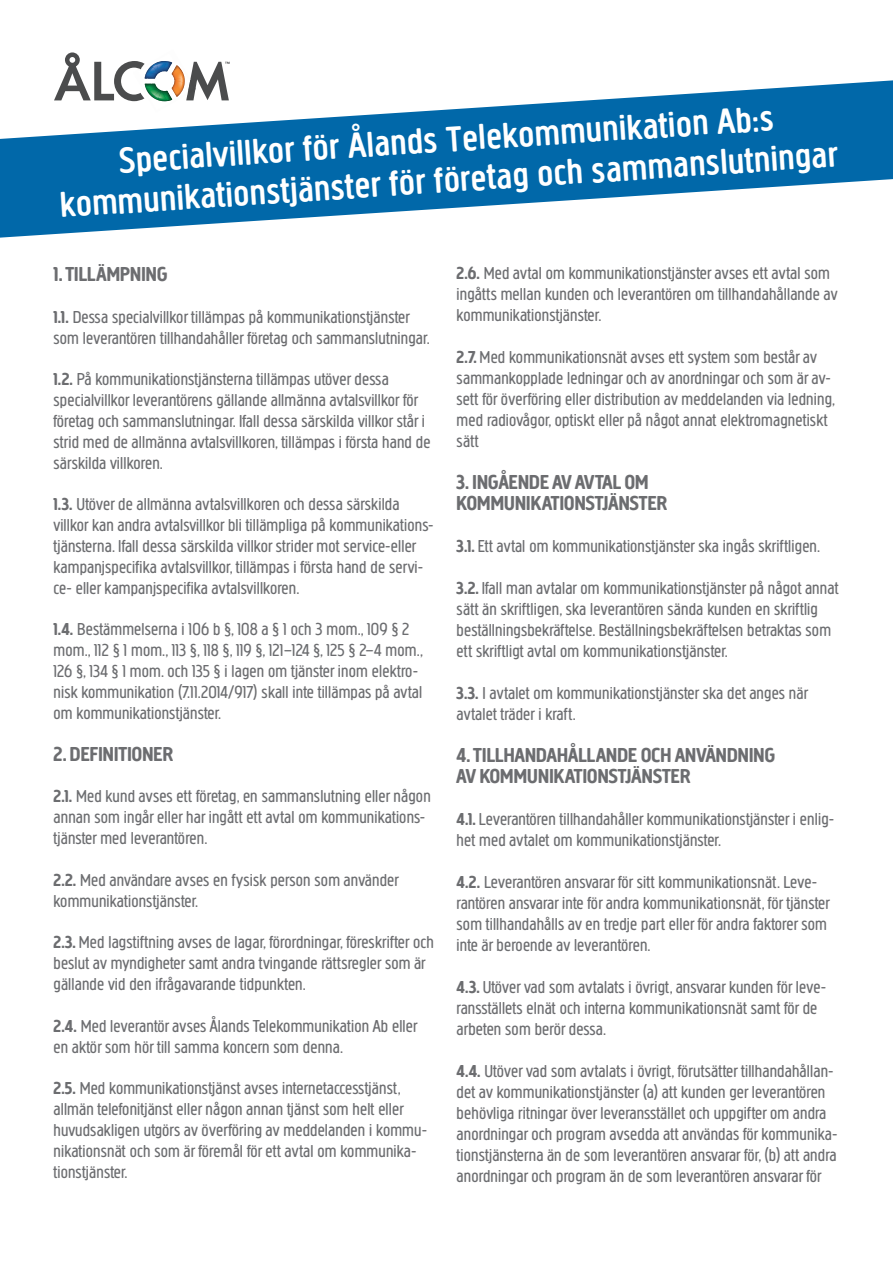
<style>
.page{position:relative;width:893px;height:1263px;background:#fff}
.page>*{position:absolute;margin:0;border:0;box-sizing:border-box;transform-origin:0 0}
.t1{font:500 37.5px/40.5px "Creighton Pro";color:#fff;text-align:center}
.t2{font:700 21px/21px "Creighton Pro";letter-spacing:.01em;color:#6c6d70}
.t3{font:18px/20.9px "Creighton Pro";letter-spacing:.01em;color:#6c6d70}
.s1{font-weight:700}
</style>
<div class="page">
<svg style="left:0;top:80px;width:893px;height:158px;fill:#0168a9"></svg>
<img style="left:142px;top:110px;width:19px;height:2px">
<svg style="left:54px;top:52px;width:176px;height:58px"></svg>
<p class="t1" style="left:56px;top:146px;width:780px;rotate:-4deg">Specialvillkor för Ålands Telekommunikation Ab:s kommunikationstjänster för företag och sammanslutningar</p>
<p class="t2" style="left:54px;top:264px;width:115px">1. TILLÄMPNING</p>
<p class="t3" style="left:54px;top:306px;width:378px"><span class="s1">1.1.</span> Dessa specialvillkor tillämpas på kommunikationstjänster som leverantören tillhandahåller företag och sammanslutningar.</p>
<p class="t3" style="left:54px;top:369px;width:378px"><span class="s1">1.2.</span> På kommunikationstjänsterna tillämpas utöver dessa specialvillkor leverantörens gällande allmänna avtalsvillkor för företag och sammanslutningar. Ifall dessa särskilda villkor står i strid med de allmänna avtalsvillkoren, tillämpas i första hand de särskilda villkoren.</p>
<p class="t3" style="left:54px;top:494px;width:381px"><span class="s1">1.3.</span> Utöver de allmänna avtalsvillkoren och dessa särskilda villkor kan andra avtalsvillkor bli tillämpliga på kommunikations&shy;tjänsterna. Ifall dessa särskilda villkor strider mot service-eller kampanjspecifika avtalsvillkor, tillämpas i första hand de servi&shy;ce- eller kampanjspecifika avtalsvillkoren.</p>
<p class="t3" style="left:54px;top:619px;width:371px"><span class="s1">1.4.</span> Bestämmelserna i 106 b §, 108 a § 1 och 3 mom., 109 § 2 mom., 112 § 1 mom., 113 §, 118 §, 119 §, 121–124 §, 125 § 2–4 mom., 126 §, 134 § 1 mom. och 135 § i lagen om tjänster inom elektro&shy;nisk kommunikation (7.11.2014/917) skall inte tillämpas på avtal om kommunikationstjänster.</p>
<p class="t2" style="left:54px;top:743px;width:121px">2. DEFINITIONER</p>
<p class="t3" style="left:54px;top:786px;width:379px"><span class="s1">2.1.</span> Med kund avses ett företag, en sammanslutning eller någon annan som ingår eller har ingått ett avtal om kommunikations&shy;tjänster med leverantören.</p>
<p class="t3" style="left:54px;top:869px;width:347px"><span class="s1">2.2.</span> Med användare avses en fysisk person som använder kommunikationstjänster.</p>
<p class="t3" style="left:54px;top:932px;width:382px"><span class="s1">2.3.</span> Med lagstiftning avses de lagar, förordningar, föreskrifter och beslut av myndigheter samt andra tvingande rättsregler som är gällande vid den ifrågavarande tidpunkten.</p>
<p class="t3" style="left:54px;top:1015px;width:366px"><span class="s1">2.4.</span> Med leverantör avses Ålands Telekommunikation Ab eller en aktör som hör till samma koncern som denna.</p>
<p class="t3" style="left:54px;top:1078px;width:375px"><span class="s1">2.5.</span> Med kommunikationstjänst avses internetaccesstjänst, allmän telefonitjänst eller någon annan tjänst som helt eller huvudsakligen utgörs av överföring av meddelanden i kommu&shy;nikationsnät och som är föremål för ett avtal om kommunika&shy;tionstjänster.</p>
<p class="t3" style="left:457px;top:263px;width:382px"><span class="s1">2.6.</span> Med avtal om kommunikationstjänster avses ett avtal som ingåtts mellan kunden och leverantören om tillhandahållande av kommunikationstjänster.</p>
<p class="t3" style="left:457px;top:347px;width:380px"><span class="s1">2.7.</span> Med kommunikationsnät avses ett system som består av sammankopplade ledningar och av anordningar och som är av&shy;sett för överföring eller distribution av meddelanden via ledning, med radiovågor, optiskt eller på något annat elektromagnetiskt sätt</p>
<p class="t2" style="left:457px;top:472px;width:212px">3. INGÅENDE AV AVTAL OM<br>KOMMUNIKATIONSTJÄNSTER</p>
<p class="t3" style="left:457px;top:536px;width:365px"><span class="s1">3.1.</span> Ett avtal om kommunikationstjänster ska ingås skriftligen.</p>
<p class="t3" style="left:457px;top:578px;width:383px"><span class="s1">3.2.</span> Ifall man avtalar om kommunikationstjänster på något annat sätt än skriftligen, ska leverantören sända kunden en skriftlig beställningsbekräftelse. Beställningsbekräftelsen betraktas som ett skriftligt avtal om kommunikationstjänster.</p>
<p class="t3" style="left:457px;top:683px;width:353px"><span class="s1">3.3.</span> I avtalet om kommunikationstjänster ska det anges när avtalet träder i kraft.</p>
<p class="t2" style="left:457px;top:745px;width:320px">4. TILLHANDAHÅLLANDE OCH ANVÄNDNING<br>AV KOMMUNIKATIONSTJÄNSTER</p>
<p class="t3" style="left:457px;top:809px;width:379px"><span class="s1">4.1.</span> Leverantören tillhandahåller kommunikationstjänster i enlig&shy;het med avtalet om kommunikationstjänster.</p>
<p class="t3" style="left:457px;top:872px;width:375px"><span class="s1">4.2.</span> Leverantören ansvarar för sitt kommunikationsnät. Leve&shy;rantören ansvarar inte för andra kommunikationsnät, för tjänster som tillhandahålls av en tredje part eller för andra faktorer som inte är beroende av leverantören.</p>
<p class="t3" style="left:457px;top:977px;width:371px"><span class="s1">4.3.</span> Utöver vad som avtalats i övrigt, ansvarar kunden för leve&shy;ransställets elnät och interna kommunikationsnät samt för de arbeten som berör dessa.</p>
<p class="t3" style="left:457px;top:1061px;width:382px"><span class="s1">4.4.</span> Utöver vad som avtalats i övrigt, förutsätter tillhandahållan&shy;det av kommunikationstjänster (a) att kunden ger leverantören behövliga ritningar över leveransstället och uppgifter om andra anordningar och program avsedda att användas för kommunika&shy;tionstjänsterna än de som leverantören ansvarar för, (b) att andra anordningar och program än de som leverantören ansvarar för</p>
</div>
